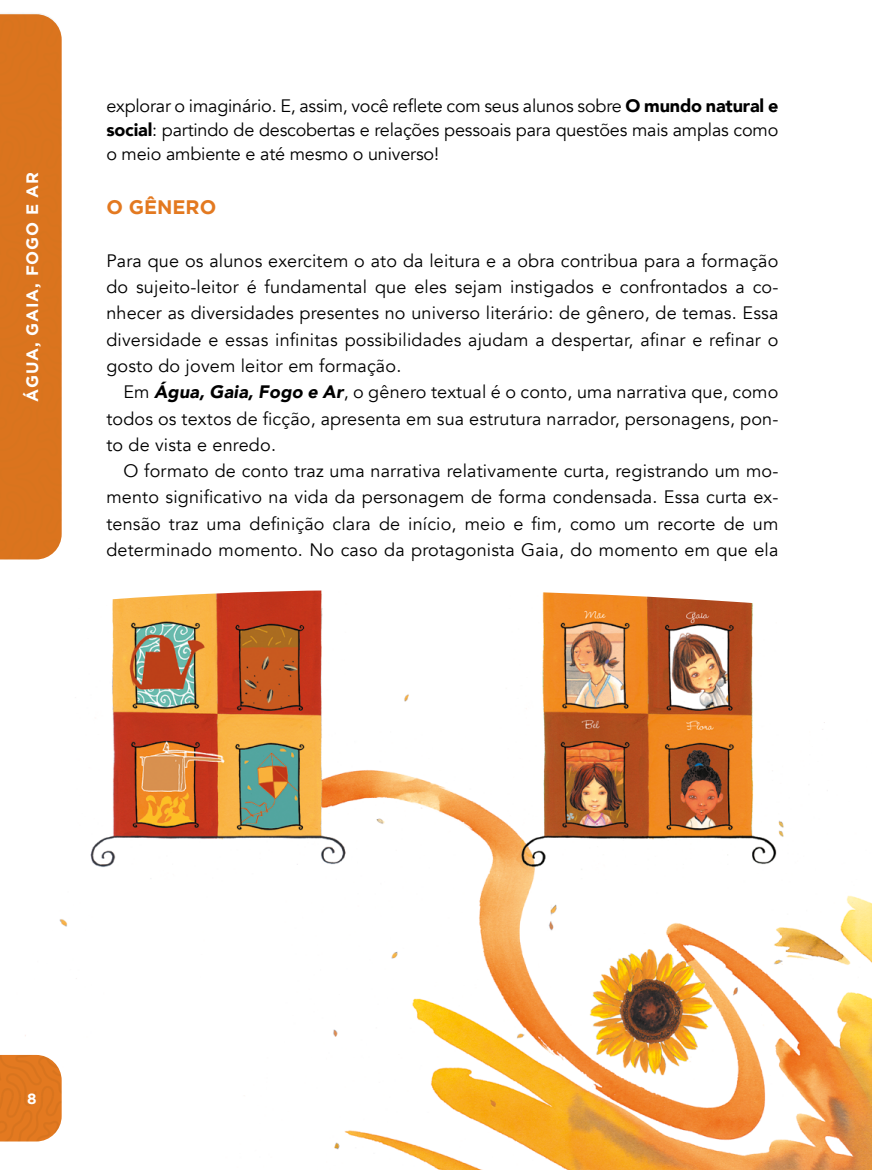
<style>
.page{position:relative;width:872px;height:1170px;background:#fff}
.page>*{position:absolute;margin:0;border:0;box-sizing:border-box;transform-origin:0 0}
.t1{font:700 19.5px "Gotham";color:#e37920}
.t2{font:18px/26.2px "Avenir";letter-spacing:.01em;color:#000;text-align:justify}
.t3{font:700 16.5px "Gotham";letter-spacing:.05em;color:#fff}
.t4{font:700 15px "Gotham";color:#fff}
.s1{font-weight:900}
.s2{font-weight:900;font-style:italic}
</style>
<div class="page">
<div style="left:0;top:13px;width:62px;height:546px;background:#db741e"></div>
<img style="left:0;top:612px;width:872px;height:557px">
<svg style="left:112px;top:590px;width:641px;height:22px"></svg>
<svg style="left:0;top:1054px;width:62px;height:87px"></svg>
<p class="t3" style="left:23px;top:401px;width:231px;rotate:-90deg">ÁGUA, GAIA, FOGO E AR</p>
<p class="t2" style="left:106px;top:94px;width:673px;line-height:24px">explorar o imaginário. E, assim, você reflete com seus alunos sobre <span class="s1">O mundo natural e social</span>: partindo de descobertas e relações pessoais para questões mais amplas como o meio ambiente e até mesmo o universo!</p>
<p class="t1" style="left:106px;top:196px;width:111px">O GÊNERO</p>
<p class="t2" style="left:106px;top:248px;width:673px">Para que os alunos exercitem o ato da leitura e a obra contribua para a formação do sujeito-leitor é fundamental que eles sejam instigados e confrontados a co&shy;nhecer as diversidades presentes no universo literário: de gênero, de temas. Essa diversidade e essas infinitas possibilidades ajudam a despertar, afinar e refinar o gosto do jovem leitor em formação.</p>
<p class="t2" style="left:106px;top:379px;width:673px;text-indent:17px">Em <span class="s2">Água, Gaia, Fogo e Ar</span>, o gênero textual é o conto, uma narrativa que, como todos os textos de ficção, apresenta em sua estrutura narrador, personagens, pon&shy;to de vista e enredo.</p>
<p class="t2" style="left:106px;top:458px;width:673px;text-indent:17px">O formato de conto traz uma narrativa relativamente curta, registrando um mo&shy;mento significativo na vida da personagem de forma condensada. Essa curta ex&shy;tensão traz uma definição clara de início, meio e fim, como um recorte de um determinado momento. No caso da protagonista Gaia, do momento em que ela</p>
<p class="t4" style="left:27px;top:1089px;width:11px">8</p>
</div>
